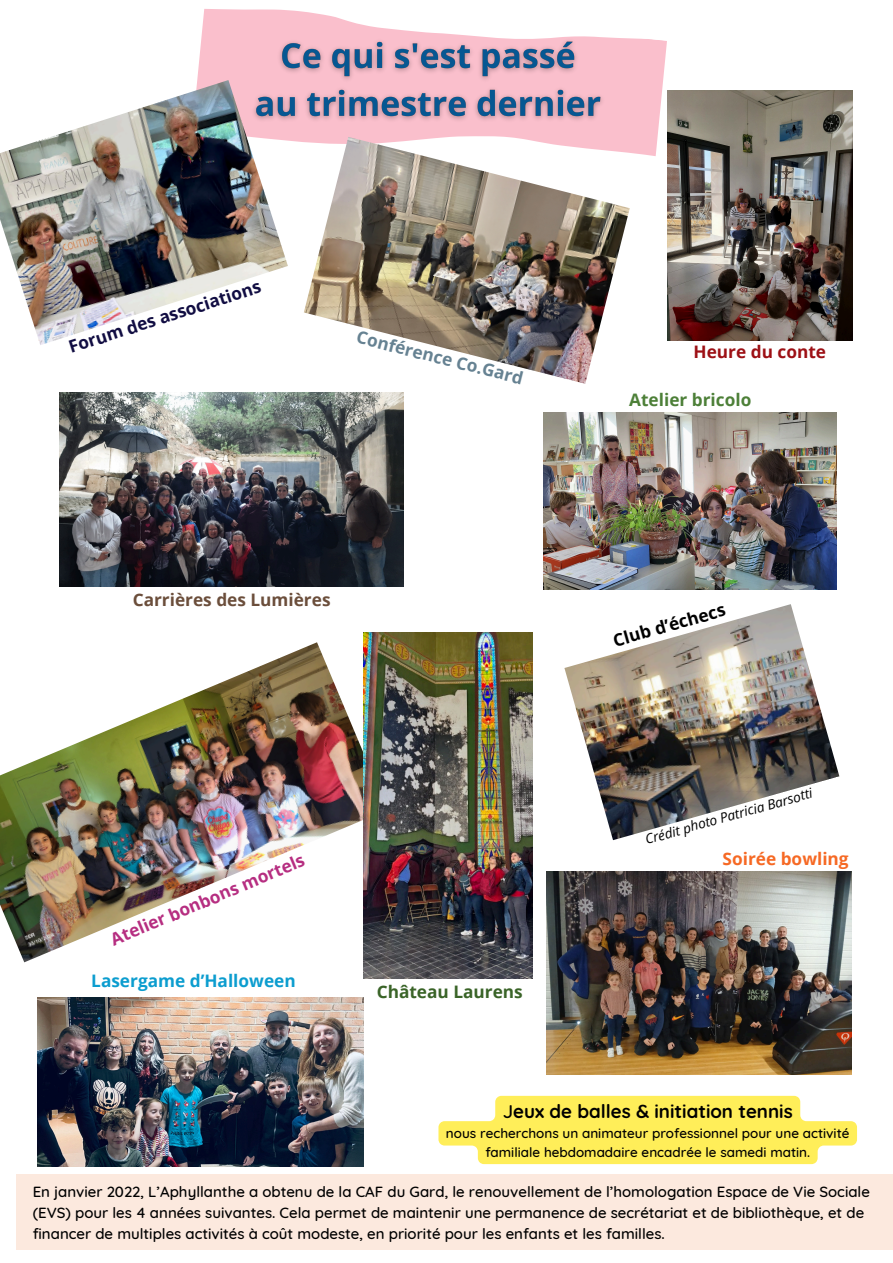
<style>
.page{position:relative;width:893px;height:1263px;background:#fff}
.page>*{position:absolute;margin:0;border:0;box-sizing:border-box;transform-origin:0 0}
.t1{font:700 18.75px "Quicksand";color:#000}
.t2{font:700 17.25px "Open Sans";color:#b62e81}
.t3{font:700 17.25px "Open Sans";color:#110d42}
.t4{font:700 17.25px "Open Sans";color:#6b4e3b}
.t5{font:700 17.25px "Open Sans";color:#0c9dcf}
.t6{font:700 17.25px "Open Sans";color:#668292}
.t7{font:700 17.25px "Open Sans";color:#4d8038}
.t8{font:700 17.25px "Open Sans";color:#3a6428}
.t9{font:700 17.25px "Open Sans";color:#f66924}
.t10{font:700 17.25px "Open Sans";color:#9d1015}
.t11{font:700 17.25px "Open Sans";color:#000}
.t12{font:500 15px/20.9px "Quicksand";color:#000}
.t13{font:500 13.5px/18.6px "Quicksand";color:#000;text-align:center}
.t14{font:italic 13.5px "Open Sans";color:#000}
.s1{font-weight:500}
</style>
<div class="page">
<img style="left:546px;top:871px;width:305px;height:204px">
<svg style="left:197px;top:9px;width:470px;height:147px;fill:#fabfcc"></svg>
<img style="left:248px;top:32px;width:361px;height:94px">
<div style="left:16px;top:1174px;width:877px;height:75px;background:#fce9de"></div>
<img style="left:304px;top:137px;width:326px;height:247px">
<img style="left:0;top:80px;width:288px;height:265px">
<img style="left:667px;top:91px;width:185px;height:250px">
<img style="left:543px;top:412px;width:293px;height:177px">
<img style="left:0;top:642px;width:364px;height:320px">
<img style="left:364px;top:633px;width:168px;height:346px">
<img style="left:60px;top:392px;width:344px;height:194px">
<img style="left:37px;top:997px;width:327px;height:169px">
<svg style="left:438px;top:1096px;width:419px;height:68px"></svg>
<img style="left:564px;top:604px;width:275px;height:236px">
<p class="t3" style="left:65px;top:336px;width:202px;rotate:-18deg">Forum des associations</p>
<h2 class="t6" style="left:360px;top:325px;width:172px;rotate:14deg">Conférence Co.Gard</h2>
<h2 class="t10" style="left:693px;top:339px;width:134px">Heure du conte</h2>
<p class="t7" style="left:629px;top:387px;width:124px">Atelier bricolo</p>
<h2 class="t4" style="left:133px;top:587px;width:199px">Carrières des Lumières</h2>
<h2 class="t11" style="left:610px;top:629px;width:117px;rotate:-16deg">Club d’échecs</h2>
<h2 class="t2" style="left:107px;top:929px;width:210px;rotate:-23deg">Atelier bonbons mortels</h2>
<p class="t5" style="left:91px;top:968px;width:206px">Lasergame d’Halloween</p>
<h2 class="t14" style="left:643px;top:831px;width:175px;rotate:-16deg">Crédit photo Patricia Barsotti</h2>
<p class="t8" style="left:377px;top:979px;width:148px">Château Laurens</p>
<p class="t9" style="left:722px;top:846px;width:128px">Soirée bowling</p>
<p class="t1" style="left:503px;top:1099px;width:291px"><span class="s1">J</span>eux de balles &amp; initiation tennis</p>
<p class="t13" style="left:446px;top:1124px;width:405px">nous recherchons un animateur professionnel pour une activité familiale hebdomadaire encadrée le samedi matin.</p>
<p class="t12" style="left:33px;top:1181px;width:839px">En janvier 2022, L’Aphyllanthe a obtenu de la CAF du Gard, le renouvellement de l’homologation Espace de Vie Sociale (EVS) pour les 4 années suivantes. Cela permet de maintenir une permanence de secrétariat et de bibliothèque, et de financer de multiples activités à coût modeste, en priorité pour les enfants et les familles.</p>
</div>
